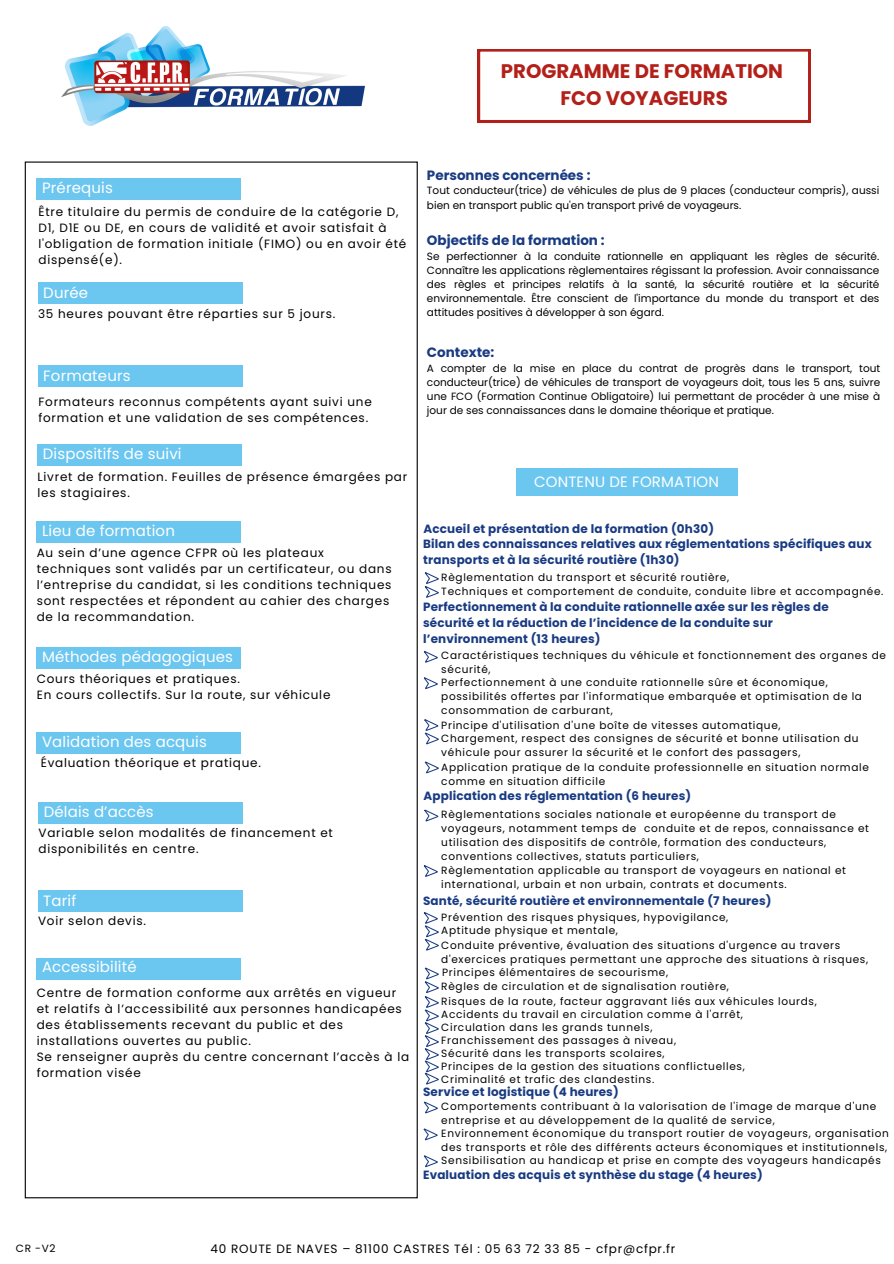
<style>
.page{position:relative;width:894px;height:1264px;background:#fff}
.page>*{position:absolute;margin:0;border:0;box-sizing:border-box;transform-origin:0 0}
.t1{font:700 19.65px "Poppins";color:#b3201a}
.t2{font:15px "Poppins";letter-spacing:.01em;color:#fff}
.t3{font:700 13.5px "Poppins";color:#193b83}
.t4{font:12px/16px "Poppins";letter-spacing:.065em;color:#000}
.t5{font:700 12px/15.9px "Poppins";letter-spacing:.01em;color:#193b83}
.t6{font:10.5px/14px "Poppins";letter-spacing:.065em;color:#000}
.t7{font:10.5px/14px "Poppins";color:#000}
</style>
<div class="page">
<img style="left:62px;top:26px;width:302px;height:99px">
<div style="left:37px;top:178px;width:204px;height:21px;background:#6bc6f0"></div>
<div style="left:516px;top:468px;width:221px;height:28px;background:#6bc6f0"></div>
<svg style="left:478px;top:49px;width:331px;height:73px"></svg>
<div style="left:38px;top:282px;width:204px;height:22px;background:#6bc6f0"></div>
<div style="left:38px;top:365px;width:204px;height:22px;background:#6bc6f0"></div>
<div style="left:38px;top:444px;width:203px;height:21px;background:#6bc6f0"></div>
<div style="left:37px;top:521px;width:204px;height:21px;background:#6bc6f0"></div>
<div style="left:37px;top:647px;width:204px;height:21px;background:#6bc6f0"></div>
<div style="left:37px;top:732px;width:204px;height:21px;background:#6bc6f0"></div>
<div style="left:38px;top:890px;width:204px;height:22px;background:#6bc6f0"></div>
<div style="left:37px;top:958px;width:204px;height:21px;background:#6bc6f0"></div>
<div style="left:38px;top:802px;width:204px;height:21px;background:#6bc6f0"></div>
<svg style="left:423px;top:677px;width:15px;height:12px"></svg>
<svg style="left:423px;top:651px;width:15px;height:12px"></svg>
<svg style="left:424px;top:572px;width:15px;height:26px"></svg>
<svg style="left:424px;top:719px;width:15px;height:25px"></svg>
<svg style="left:424px;top:761px;width:15px;height:12px"></svg>
<svg style="left:424px;top:809px;width:14px;height:12px"></svg>
<svg style="left:423px;top:865px;width:15px;height:12px"></svg>
<svg style="left:423px;top:912px;width:16px;height:38px"></svg>
<svg style="left:424px;top:967px;width:15px;height:117px"></svg>
<svg style="left:423px;top:1101px;width:15px;height:12px"></svg>
<svg style="left:423px;top:1128px;width:14px;height:12px"></svg>
<svg style="left:423px;top:1155px;width:15px;height:12px"></svg>
<p class="t1" style="left:501px;top:57px;width:283px">PROGRAMME DE FORMATION</p>
<p class="t1" style="left:560px;top:84px;width:169px">FCO VOYAGEURS</p>
<p class="t2" style="left:42px;top:177px;width:72px">Prérequis</p>
<p class="t4" style="left:38px;top:203px;width:369px">Être titulaire du permis de conduire de la catégorie D, D1, D1E ou DE, en cours de validité et avoir satisfait à l'obligation de formation initiale (FIMO) ou en avoir été dispensé(e).</p>
<p class="t2" style="left:43px;top:282px;width:46px">Durée</p>
<p class="t4" style="left:38px;top:305px;width:299px">35 heures pouvant être réparties sur 5 jours.</p>
<p class="t2" style="left:43px;top:365px;width:89px">Formateurs</p>
<p class="t4" style="left:38px;top:393px;width:335px">Formateurs reconnus compétents ayant suivi une formation et une validation de ses compétences.</p>
<p class="t2" style="left:43px;top:443px;width:140px">Dispositifs de suivi</p>
<p class="t4" style="left:38px;top:468px;width:371px">Livret de formation. Feuilles de présence émargées par les stagiaires.</p>
<p class="t2" style="left:42px;top:520px;width:134px">Lieu de formation</p>
<p class="t4" style="left:37px;top:544px;width:288px">Au sein d’une agence CFPR où les plateaux</p>
<p class="t4" style="left:37px;top:560px;width:356px">techniques sont validés par un certificateur, ou dans</p>
<p class="t4" style="left:37px;top:576px;width:356px">l’entreprise du candidat, si les conditions techniques</p>
<p class="t4" style="left:37px;top:592px;width:354px">sont respectées et répondent au cahier des charges</p>
<p class="t4" style="left:37px;top:608px;width:159px">de la recommandation.</p>
<p class="t2" style="left:42px;top:646px;width:192px">Méthodes pédagogiques</p>
<p class="t4" style="left:37px;top:670px;width:205px">Cours théoriques et pratiques.</p>
<p class="t4" style="left:37px;top:686px;width:295px">En cours collectifs. Sur la route, sur véhicule</p>
<p class="t2" style="left:42px;top:731px;width:166px">Validation des acquis</p>
<p class="t4" style="left:41px;top:754px;width:222px">Évaluation théorique et pratique.</p>
<p class="t2" style="left:44px;top:801px;width:111px">Délais d’accès</p>
<p class="t4" style="left:38px;top:825px;width:296px">Variable selon modalités de financement et disponibilités en centre.</p>
<p class="t2" style="left:43px;top:890px;width:35px">Tarif</p>
<p class="t4" style="left:38px;top:913px;width:109px">Voir selon devis.</p>
<p class="t2" style="left:42px;top:956px;width:96px">Accessibilité</p>
<p class="t4" style="left:37px;top:984px;width:366px">Centre de formation conforme aux arrêtés en vigueur et relatifs à l’accessibilité aux personnes handicapées des établissements recevant du public et des installations ouvertes au public.</p>
<p class="t4" style="left:37px;top:1048px;width:374px">Se renseigner auprès du centre concernant l’accès à la formation visée</p>
<p class="t3" style="left:427px;top:165px;width:165px">Personnes concernées :</p>
<p class="t7" style="left:427px;top:184px;width:454px">Tout conducteur(trice) de véhicules de plus de 9 places (conducteur compris), aussi bien en transport public qu'en transport privé de voyageurs.</p>
<p class="t3" style="left:427px;top:231px;width:179px">Objectifs de la formation :</p>
<p class="t6" style="left:427px;top:249px;width:454px;text-align:justify">Se perfectionner à la conduite rationnelle en appliquant les règles de sécurité.<br>Connaître les applications règlementaires régissant la profession. Avoir connaissance des règles et principes relatifs à la santé, la sécurité routière et la sécurité environnementale. Être conscient de l'importance du monde du transport et des attitudes positives à développer à son égard.</p>
<p class="t3" style="left:427px;top:342px;width:69px">Contexte:</p>
<p class="t6" style="left:427px;top:361px;width:454px;text-align:justify">A compter de la mise en place du contrat de progrès dans le transport, tout conducteur(trice) de véhicules de transport de voyageurs doit, tous les 5 ans, suivre une FCO (Formation Continue Obligatoire) lui permettant de procéder à une mise à jour de ses connaissances dans le domaine théorique et pratique.</p>
<p class="t2" style="left:534px;top:471px;width:186px">CONTENU DE FORMATION</p>
<p class="t5" style="left:423px;top:520px;width:292px">Accueil et présentation de la formation (0h30)</p>
<p class="t5" style="left:423px;top:535px;width:450px">Bilan des connaissances relatives aux réglementations spécifiques aux transports et à la sécurité routière (1h30)</p>
<p class="t6" style="left:441px;top:584px;width:443px">Techniques et comportement de conduite, conduite libre et accompagnée.</p>
<p class="t6" style="left:441px;top:570px;width:289px">Règlementation du transport et sécurité routière,</p>
<p class="t5" style="left:423px;top:599px;width:407px">Perfectionnement à la conduite rationnelle axée sur les règles de sécurité et la réduction de l’incidence de la conduite sur l’environnement (13 heures)</p>
<p class="t6" style="left:441px;top:648px;width:446px">Caractéristiques techniques du véhicule et fonctionnement des organes de sécurité,</p>
<p class="t6" style="left:441px;top:675px;width:422px">Perfectionnement à une conduite rationnelle sûre et économique, possibilités offertes par l'informatique embarquée et optimisation de la consommation de carburant,</p>
<p class="t6" style="left:441px;top:718px;width:341px">Principe d'utilisation d'une boîte de vitesses automatique,</p>
<p class="t6" style="left:441px;top:731px;width:418px">Chargement, respect des consignes de sécurité et bonne utilisation du véhicule pour assurer la sécurité et le confort des passagers,</p>
<p class="t6" style="left:441px;top:759px;width:429px">Application pratique de la conduite professionnelle en situation normale comme en situation difficile</p>
<p class="t5" style="left:423px;top:787px;width:269px">Application des réglementation (6 heures)</p>
<p class="t6" style="left:441px;top:807px;width:429px">Règlementations sociales nationale et européenne du transport de voyageurs, notamment temps de conduite et de repos, connaissance et utilisation des dispositifs de contrôle, formation des conducteurs, conventions collectives, statuts particuliers,</p>
<p class="t6" style="left:441px;top:863px;width:406px">Règlementation applicable au transport de voyageurs en national et international, urbain et non urbain, contrats et documents.</p>
<p class="t5" style="left:423px;top:892px;width:350px">Santé, sécurité routière et environnementale (7 heures)</p>
<p class="t6" style="left:441px;top:910px;width:288px">Prévention des risques physiques, hypovigilance,</p>
<p class="t6" style="left:441px;top:923px;width:178px">Aptitude physique et mentale,</p>
<p class="t6" style="left:441px;top:937px;width:428px">Conduite préventive, évaluation des situations d'urgence au travers d'exercices pratiques permettant une approche des situations à risques,</p>
<p class="t6" style="left:442px;top:965px;width:227px">Principes élémentaires de secourisme,</p>
<p class="t6" style="left:441px;top:979px;width:289px">Règles de circulation et de signalisation routière,</p>
<p class="t6" style="left:441px;top:1007px;width:303px">Accidents du travail en circulation comme à l'arrêt,</p>
<p class="t6" style="left:441px;top:994px;width:377px">Risques de la route, facteur aggravant liés aux véhicules lourds,</p>
<p class="t6" style="left:441px;top:1020px;width:212px">Circulation dans les grands tunnels,</p>
<p class="t6" style="left:441px;top:1033px;width:236px">Franchissement des passages à niveau,</p>
<p class="t6" style="left:441px;top:1046px;width:225px">Sécurité dans les transports scolaires,</p>
<p class="t6" style="left:441px;top:1059px;width:305px">Principes de la gestion des situations conflictuelles,</p>
<p class="t6" style="left:441px;top:1072px;width:214px">Criminalité et trafic des clandestins.</p>
<p class="t5" style="left:423px;top:1084px;width:197px">Service et logistique (4 heures)</p>
<p class="t6" style="left:441px;top:1099px;width:436px">Comportements contribuant à la valorisation de l'image de marque d'une entreprise et au développement de la qualité de service,</p>
<p class="t6" style="left:441px;top:1126px;width:449px">Environnement économique du transport routier de voyageurs, organisation des transports et rôle des différents acteurs économiques et institutionnels,</p>
<p class="t6" style="left:441px;top:1153px;width:441px">Sensibilisation au handicap et prise en compte des voyageurs handicapés</p>
<p class="t5" style="left:423px;top:1167px;width:341px">Evaluation des acquis et synthèse du stage (4 heures)</p>
<p class="t6" style="left:16px;top:1241px;width:41px">CR -V2</p>
<p class="t4" style="left:210px;top:1240px;width:466px">40 ROUTE DE NAVES – 81100 CASTRES Tél : 05 63 72 33 85 - cfpr@cfpr.fr</p>
</div>
